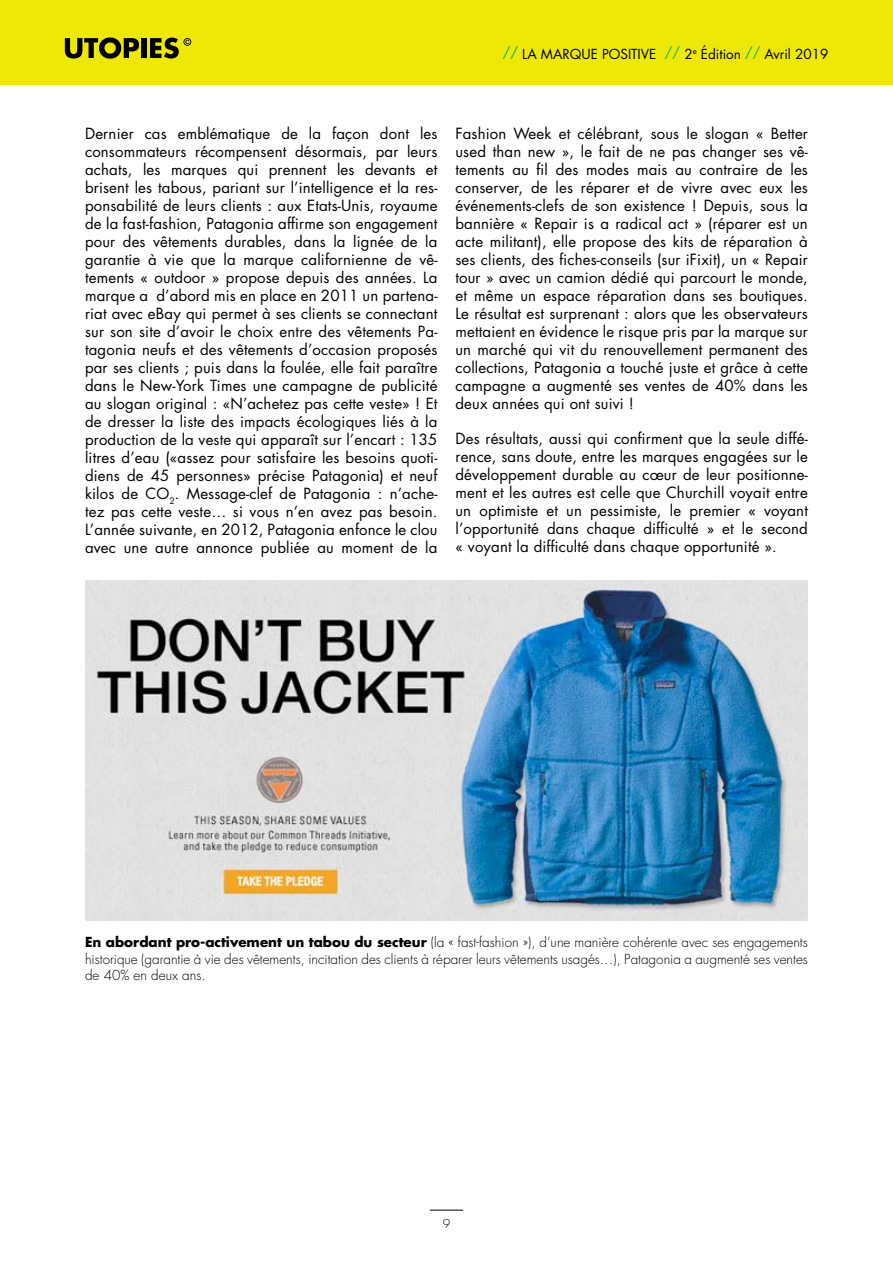
<style>
.page{position:relative;width:893px;height:1263px;background:#fff}
.page>*{position:absolute;margin:0;border:0;box-sizing:border-box;transform-origin:0 0}
.t1{font:15px/18px "Futura";letter-spacing:.01em;color:#000;text-align:justify}
.t2{font:300 13.5px/16.5px "Futura";color:#000;text-align:justify}
.t3{font:13.5px "Futura";color:#000}
.t4{font:300 12px "Futura";color:#000}
.s1{color:#0db14b}
.s2{font-weight:700}
</style>
<div class="page">
<hr style="left:430px;top:1210px;width:33px;height:1px;background:#000">
<div style="left:0;top:0;width:893px;height:85px;background:#eee809"></div>
<svg style="left:65px;top:37px;width:74px;height:22px"></svg>
<div style="left:141px;top:38px;width:6px;height:20px;background:#000"></div>
<svg style="left:150px;top:38px;width:41px;height:21px"></svg>
<img style="left:86px;top:580px;width:722px;height:341px">
<p class="t3" style="left:503px;top:44px;width:327px"><span class="s1">//</span> La marque positive <span class="s1">//</span> 2<sup>e</sup> Édition <span class="s1">//</span> Avril 2019</p>
<p class="t1" style="left:85px;top:125px;width:354px">Dernier cas emblématique de la façon dont les consommateurs récompensent désormais, par leurs achats, les marques qui prennent les devants et brisent les tabous, pariant sur l’intelligence et la res&shy;ponsabilité de leurs clients : aux Etats-Unis, royaume de la fast-fashion, Patagonia affirme son engagement pour des vêtements durables, dans la lignée de la garantie à vie que la marque californienne de vê&shy;tements « outdoor » propose depuis des années. La marque a d’abord mis en place en 2011 un partena&shy;riat avec eBay qui permet à ses clients se connectant sur son site d’avoir le choix entre des vêtements Pa&shy;tagonia neufs et des vêtements d’occasion proposés par ses clients ; puis dans la foulée, elle fait paraître dans le New-York Times une campagne de publicité au slogan original : «N’achetez pas cette veste» ! Et de dresser la liste des impacts écologiques liés à la production de la veste qui apparaît sur l’encart : 135 litres d’eau («assez pour satisfaire les besoins quoti&shy;diens de 45 personnes» précise Patagonia) et neuf kilos de CO<sub>2</sub>. Message-clef de Patagonia : n’ache&shy;tez pas cette veste… si vous n’en avez pas besoin.<br>L’année suivante, en 2012, Patagonia enfonce le clou avec une autre annonce publiée au moment de la</p>
<p class="t1" style="left:455px;top:125px;width:354px">Fashion Week et célébrant, sous le slogan « Better used than new », le fait de ne pas changer ses vê&shy;tements au fil des modes mais au contraire de les conserver, de les réparer et de vivre avec eux les événements-clefs de son existence ! Depuis, sous la bannière « Repair is a radical act » (réparer est un acte militant), elle propose des kits de réparation à ses clients, des fiches-conseils (sur iFixit), un « Repair tour » avec un camion dédié qui parcourt le monde, et même un espace réparation dans ses boutiques.<br>Le résultat est surprenant : alors que les observateurs mettaient en évidence le risque pris par la marque sur un marché qui vit du renouvellement permanent des collections, Patagonia a touché juste et grâce à cette campagne a augmenté ses ventes de 40% dans les deux années qui ont suivi !</p>
<p class="t1" style="left:455px;top:430px;width:354px">Des résultats, aussi qui confirment que la seule diffé&shy;rence, sans doute, entre les marques engagées sur le développement durable au cœur de leur positionne&shy;ment et les autres est celle que Churchill voyait entre un optimiste et un pessimiste, le premier « voyant l’opportunité dans chaque difficulté » et le second « voyant la difficulté dans chaque opportunité ».</p>
<p class="t2" style="left:85px;top:934px;width:724px"><span class="s2">En abordant pro-activement un tabou du secteur</span> (la « fast-fashion »), d’une manière cohérente avec ses engagements historique (garantie à vie des vêtements, incitation des clients à réparer leurs vêtements usagés…), Patagonia a augmenté ses ventes de 40% en deux ans.</p>
<p class="t4" style="left:443px;top:1215px;width:9px">9</p>
</div>
